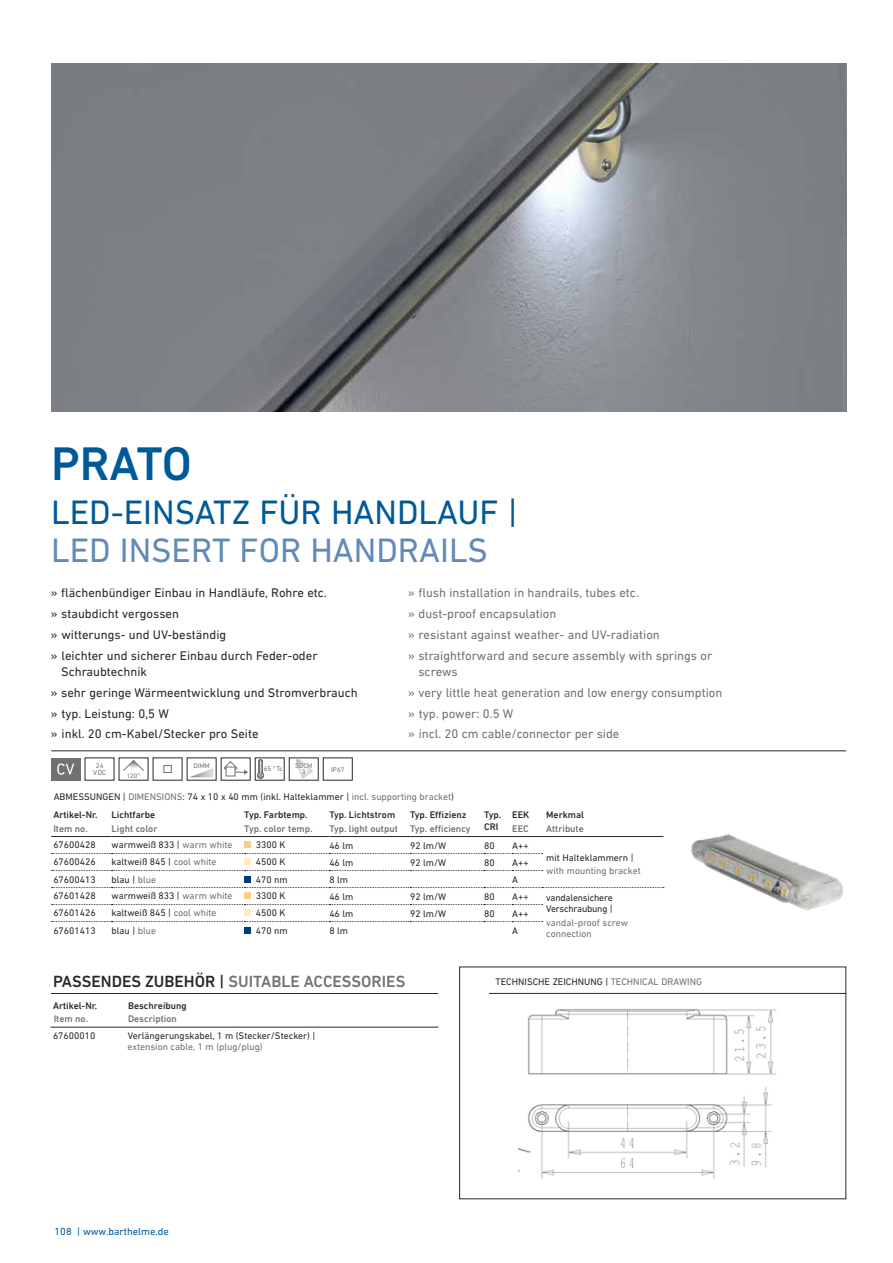
<style>
.page{position:relative;width:893px;height:1263px;background:#fff}
.page>*{position:absolute;margin:0;border:0;box-sizing:border-box;transform-origin:0 0}
.t1{font:500 48px "DIN Next LT Pro";letter-spacing:-.01em;color:#005a98}
.t2{font:34.5px "DIN Next LT Pro";color:#005a98}
.t3{font:34.5px "DIN Next LT Pro";color:#628ab8}
.t4{font:500 16.5px "DIN Next LT Pro";color:#707172}
.t5{font:12.75px/20.7px "DIN Next LT Pro";color:#707172}
.t6{font:12.75px/20.7px "DIN Next LT Pro";color:#282829}
.t7{font:10.5px "DIN Next LT Pro";color:#005a98}
.t8{font:9.75px/18px "DIN Next LT Pro";color:#282829}
.t9{font:500 9.75px/11.2px "DIN Next LT Pro";color:#282829}
.t10{font:500 9.75px "DIN Next LT Pro";color:#707172}
.t11{font:9.75px/11.2px "DIN Next LT Pro";color:#707172}
.t12{font:9.75px/11.2px "DIN Next LT Pro";letter-spacing:-.02em;color:#282829}
.t13{font:7.05px "DIN Next LT Pro";color:#707172}
.t14{font:6.9px/6px "DIN Next LT Pro";color:#707172;text-align:center}
.t15{font:6.6px "DIN Next LT Pro";color:#707172}
.s1{color:#707172}
.s2{font-weight:500}
.s3{color:#282829}
</style>
<div class="page">
<hr style="left:489px;top:993px;width:357px;height:1px;background:#282829">
<hr style="left:51px;top:1027px;width:76px;height:1px;background:#282829">
<hr style="left:127px;top:1027px;width:311px;height:1px;background:#282829">
<hr style="left:51px;top:993px;width:387px;height:1px;background:#282829">
<img style="left:691px;top:834px;width:152px;height:76px">
<img style="left:51px;top:64px;width:795px;height:348px">
<svg style="left:223px;top:761px;width:25px;height:15px"></svg>
<svg style="left:123px;top:760px;width:21px;height:11px"></svg>
<div style="left:323px;top:758px;width:30px;height:22px;border:1px solid #282829"></div>
<svg style="left:257px;top:760px;width:7px;height:18px"></svg>
<svg style="left:296px;top:760px;width:17px;height:18px"></svg>
<div style="left:289px;top:758px;width:30px;height:22px;border:1px solid #282829"></div>
<hr style="left:51px;top:750px;width:795px;height:1px;background:#282829">
<hr style="left:51px;top:836px;width:61px;height:1px;background:#282829">
<hr style="left:112px;top:836px;width:132px;height:1px;background:#282829">
<hr style="left:244px;top:836px;width:85px;height:1px;background:#282829">
<hr style="left:329px;top:836px;width:81px;height:1px;background:#282829">
<hr style="left:410px;top:836px;width:74px;height:1px;background:#282829">
<svg style="left:484px;top:836px;width:28px;height:1px"></svg>
<hr style="left:512px;top:836px;width:30px;height:1px;background:#282829">
<hr style="left:542px;top:836px;width:121px;height:1px;background:#282829">
<svg style="left:52px;top:853px;width:491px;height:1px"></svg>
<svg style="left:52px;top:870px;width:491px;height:1px"></svg>
<svg style="left:52px;top:887px;width:612px;height:1px"></svg>
<svg style="left:52px;top:904px;width:491px;height:1px"></svg>
<svg style="left:52px;top:921px;width:491px;height:1px"></svg>
<div style="left:244px;top:842px;width:7px;height:6px;background:#fbcd8b"></div>
<div style="left:244px;top:859px;width:7px;height:6px;background:#ffeac2"></div>
<div style="left:244px;top:876px;width:7px;height:7px;background:#003882"></div>
<div style="left:244px;top:893px;width:7px;height:6px;background:#fbcd8b"></div>
<div style="left:244px;top:910px;width:7px;height:6px;background:#ffeac2"></div>
<div style="left:244px;top:927px;width:7px;height:7px;background:#003882"></div>
<img style="left:527px;top:1009px;width:250px;height:66px">
<img style="left:518px;top:1087px;width:254px;height:92px">
<svg style="left:190px;top:768px;width:23px;height:9px"></svg>
<div style="left:51px;top:758px;width:29px;height:22px;background:#707172"></div>
<svg style="left:57px;top:763px;width:17px;height:12px"></svg>
<div style="left:164px;top:765px;width:8px;height:8px;border:1px solid #707172"></div>
<h1 class="t1" style="left:51px;top:436px;width:142px">PRATO</h1>
<h2 class="t2" style="left:51px;top:493px;width:468px">LED-EINSATZ FÜR HANDLAUF |</h2>
<h2 class="t3" style="left:51px;top:530px;width:438px">LED INSERT FOR HANDRAILS</h2>
<h3 class="t6" style="left:51px;top:582px;width:278px">» flächenbündiger Einbau in Handläufe, Rohre etc. » staubdicht vergossen<br>» witterungs- und UV-beständig<br>» leichter und sicherer Einbau durch Feder-oder</h3>
<h3 class="t6" style="left:51px;top:661px;width:308px;text-indent:10px">Schraubtechnik<br>» sehr geringe Wärmeentwicklung und Stromverbrauch » typ. Leistung: 0,5 W<br>» inkl. 20 cm-Kabel/Stecker pro Seite</h3>
<h3 class="t5" style="left:408px;top:582px;width:306px">» flush installation in handrails, tubes etc.<br>» dust-proof encapsulation<br>» resistant against weather- and UV-radiation<br>» straightforward and secure assembly with springs or</h3>
<h3 class="t5" style="left:408px;top:661px;width:316px;text-indent:10px">screws<br>» very little heat generation and low energy consumption » typ. power: 0.5 W<br>» incl. 20 cm cable/connector per side</h3>
<p class="t13" style="left:96px;top:761px;width:9px">24</p>
<p class="t13" style="left:93px;top:769px;width:15px">VDC</p>
<p class="t15" style="left:127px;top:772px;width:15px">120°</p>
<p class="t14" style="left:193px;top:762px;width:18px">DIMM</p>
<p class="t14" style="left:295px;top:763px;width:19px">SDCM<br>3</p>
<p class="t14" style="left:264px;top:766px;width:20px">65 °Tc</p>
<p class="t14" style="left:331px;top:766px;width:15px">IP67</p>
<p class="t8" style="left:53px;top:788px;width:402px">ABMESSUNGEN | <span class="s1">DIMENSIONS</span>: 74 x 10 x 40 mm (inkl. Halteklammer | <span class="s1">incl. supporting bracket</span>)<br><span class="s2">Artikel-Nr.</span></p>
<p class="t10" style="left:53px;top:823px;width:36px">Item no.</p>
<p class="t9" style="left:112px;top:809px;width:45px">Lichtfarbe</p>
<p class="t10" style="left:112px;top:823px;width:47px">Light color</p>
<p class="t9" style="left:244px;top:809px;width:65px">Typ. Farbtemp.</p>
<p class="t10" style="left:244px;top:823px;width:70px">Typ. color temp.</p>
<p class="t9" style="left:329px;top:809px;width:67px">Typ. Lichtstrom</p>
<p class="t10" style="left:329px;top:823px;width:70px">Typ. light output</p>
<p class="t9" style="left:410px;top:809px;width:58px">Typ. Effizienz</p>
<p class="t10" style="left:410px;top:823px;width:62px">Typ. efficiency</p>
<p class="t9" style="left:484px;top:809px;width:19px">Typ.<br>CRI</p>
<p class="t9" style="left:512px;top:809px;width:19px">EEK</p>
<p class="t10" style="left:512px;top:823px;width:18px">EEC</p>
<p class="t8" style="left:53px;top:836px;width:44px">67600428</p>
<p class="t8" style="left:112px;top:836px;width:122px">warmweiß 833 | <span class="s1">warm white</span></p>
<p class="t8" style="left:256px;top:836px;width:31px">3300 K</p>
<p class="t8" style="left:329px;top:836px;width:26px">46 lm</p>
<p class="t8" style="left:410px;top:836px;width:38px">92 lm/W</p>
<p class="t8" style="left:484px;top:836px;width:12px">80</p>
<p class="t8" style="left:512px;top:836px;width:18px">A++</p>
<p class="t9" style="left:546px;top:809px;width:39px">Merkmal</p>
<p class="t10" style="left:546px;top:823px;width:39px">Attribute</p>
<p class="t8" style="left:546px;top:848px;width:89px">mit Halteklammern |</p>
<p class="t11" style="left:546px;top:865px;width:96px">with mounting bracket</p>
<p class="t8" style="left:53px;top:853px;width:44px">67600426</p>
<p class="t8" style="left:112px;top:853px;width:106px">kaltweiß 845 | <span class="s1">cool white</span></p>
<p class="t8" style="left:256px;top:853px;width:31px">4500 K</p>
<p class="t8" style="left:329px;top:853px;width:26px">46 lm</p>
<p class="t8" style="left:410px;top:853px;width:38px">92 lm/W</p>
<p class="t8" style="left:484px;top:853px;width:12px">80</p>
<p class="t8" style="left:512px;top:853px;width:18px">A++</p>
<p class="t8" style="left:53px;top:870px;width:44px">67600413</p>
<p class="t8" style="left:112px;top:870px;width:46px">blau | <span class="s1">blue</span></p>
<p class="t8" style="left:256px;top:870px;width:33px">470 nm</p>
<p class="t8" style="left:329px;top:870px;width:20px">8 lm</p>
<p class="t8" style="left:512px;top:870px;width:7px">A</p>
<p class="t8" style="left:53px;top:887px;width:44px">67601428</p>
<p class="t8" style="left:112px;top:887px;width:122px">warmweiß 833 | <span class="s1">warm white</span></p>
<p class="t8" style="left:256px;top:887px;width:31px">3300 K</p>
<p class="t8" style="left:329px;top:887px;width:26px">46 lm</p>
<p class="t8" style="left:410px;top:887px;width:38px">92 lm/W</p>
<p class="t8" style="left:484px;top:887px;width:12px">80</p>
<p class="t8" style="left:512px;top:887px;width:18px">A++</p>
<p class="t12" style="left:546px;top:892px;width:68px">vandalensichere<br>Verschraubung |</p>
<p class="t11" style="left:546px;top:916px;width:83px">vandal-proof screw connection</p>
<p class="t8" style="left:53px;top:904px;width:44px">67601426</p>
<p class="t8" style="left:112px;top:904px;width:106px">kaltweiß 845 | <span class="s1">cool white</span></p>
<p class="t8" style="left:256px;top:904px;width:31px">4500 K</p>
<p class="t8" style="left:329px;top:904px;width:26px">46 lm</p>
<p class="t8" style="left:410px;top:904px;width:38px">92 lm/W</p>
<p class="t8" style="left:484px;top:904px;width:12px">80</p>
<p class="t8" style="left:512px;top:904px;width:18px">A++</p>
<p class="t8" style="left:53px;top:921px;width:44px">67601413</p>
<p class="t8" style="left:112px;top:921px;width:46px">blau | <span class="s1">blue</span></p>
<p class="t8" style="left:256px;top:921px;width:33px">470 nm</p>
<p class="t8" style="left:329px;top:921px;width:20px">8 lm</p>
<p class="t8" style="left:512px;top:921px;width:7px">A</p>
<h3 class="t4" style="left:53px;top:971px;width:354px"><span class="s3">PASSENDES ZUBEHÖR |</span> SUITABLE ACCESSORIES</h3>
<p class="t9" style="left:53px;top:1000px;width:46px">Artikel-Nr.</p>
<p class="t10" style="left:54px;top:1013px;width:36px">Item no.</p>
<p class="t9" style="left:128px;top:1000px;width:60px">Beschreibung</p>
<p class="t10" style="left:128px;top:1013px;width:50px">Description</p>
<p class="t8" style="left:53px;top:1026px;width:44px">67600010</p>
<p class="t8" style="left:128px;top:1026px;width:189px">Verlängerungskabel, 1 m (Stecker/Stecker) |</p>
<p class="t11" style="left:128px;top:1041px;width:137px">extension cable, 1 m (plug/plug)</p>
<p class="t7" style="left:55px;top:1225px;width:116px">108 | www.barthelme.de</p>
<p class="t8" style="left:495px;top:973px;width:208px">TECHNISCHE ZEICHNUNG | <span class="s1">TECHNICAL DRAWING</span></p>
</div>
